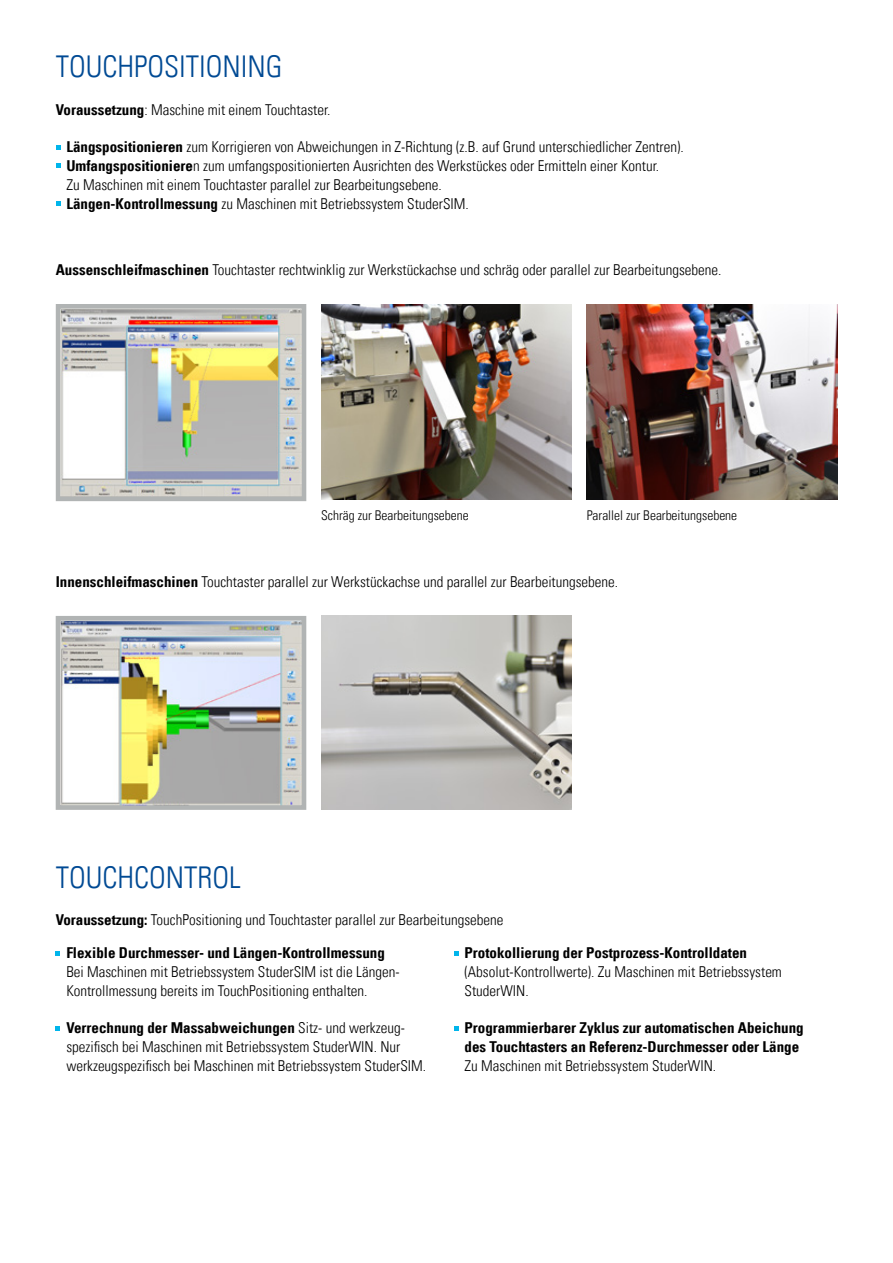
<style>
.page{position:relative;width:893px;height:1263px;background:#fff}
.page>*{position:absolute;margin:0;border:0;box-sizing:border-box;transform-origin:0 0}
.t1{font:30px "Univers Com 47 Light Cond";color:#004a94}
.t2{font:15px/18.8px "Univers Com 47 Light Cond";color:#000}
.t3{font:15px/18.8px "Univers Com 67 Bold Cond";color:#000}
.t4{font:13.35px "Univers Com 47 Light Cond";color:#000}
.s1{font-family:"Univers Com 67 Bold Cond"}
.s2{font-family:"Univers Com 47 Light Cond"}
</style>
<div class="page">
<svg style="left:56px;top:145px;width:4px;height:4px"></svg>
<svg style="left:56px;top:164px;width:4px;height:4px"></svg>
<svg style="left:56px;top:201px;width:4px;height:5px"></svg>
<svg style="left:55px;top:304px;width:252px;height:198px;background:#c9c8bf"></svg>
<img style="left:55px;top:616px;width:252px;height:194px">
<img style="left:587px;top:304px;width:250px;height:195px">
<img style="left:321px;top:304px;width:251px;height:195px">
<img style="left:321px;top:616px;width:251px;height:194px">
<svg style="left:56px;top:951px;width:4px;height:4px"></svg>
<svg style="left:56px;top:1026px;width:4px;height:4px"></svg>
<svg style="left:454px;top:951px;width:4px;height:4px"></svg>
<svg style="left:454px;top:1026px;width:4px;height:4px"></svg>
<h1 class="t1" style="left:56px;top:49px;width:228px">TOUCHPOSITIONING</h1>
<p class="t2" style="left:56px;top:100px;width:276px"><span class="s1">Voraussetzung</span>: Maschine mit einem Touchtaster.</p>
<p class="t2" style="left:66px;top:138px;width:619px"><span class="s1">Längspositionieren</span> zum Korrigieren von Abweichungen in Z-Richtung (z.B. auf Grund unterschiedlicher Zentren).<br><span class="s1">Umfangspositioniere</span>n zum umfangspositionierten Ausrichten des Werkstückes oder Ermitteln einer Kontur.<br>Zu Maschinen mit einem Touchtaster parallel zur Bearbeitungsebene.<br><span class="s1">Längen-Kontrollmessung</span> zu Maschinen mit Betriebssystem StuderSIM.</p>
<p class="t2" style="left:56px;top:261px;width:667px"><span class="s1">Aussenschleifmaschinen</span> Touchtaster rechtwinklig zur Werkstückachse und schräg oder parallel zur Bearbeitungsebene.</p>
<p class="t4" style="left:321px;top:507px;width:149px">Schräg zur Bearbeitungsebene</p>
<p class="t4" style="left:587px;top:507px;width:152px">Parallel zur Bearbeitungsebene</p>
<p class="t2" style="left:56px;top:572px;width:564px"><span class="s1">Innenschleifmaschinen</span> Touchtaster parallel zur Werkstückachse und parallel zur Bearbeitungsebene.</p>
<h1 class="t1" style="left:56px;top:859px;width:187px">TOUCHCONTROL</h1>
<p class="t2" style="left:56px;top:910px;width:449px"><span class="s1">Voraussetzung:</span> TouchPositioning und Touchtaster parallel zur Bearbeitungsebene</p>
<p class="t3" style="left:66px;top:943px;width:320px">Flexible Durchmesser- und Längen-Kontrollmessung</p>
<p class="t2" style="left:66px;top:962px;width:335px">Bei Maschinen mit Betriebssystem StuderSIM ist die Längen-<br>Kontrollmessung bereits im TouchPositioning enthalten.</p>
<p class="t3" style="left:66px;top:1018px;width:340px">Verrechnung der Massabweichungen <span class="s2">Sitz- und werkzeug-</span></p>
<p class="t2" style="left:66px;top:1037px;width:361px">spezifisch bei Maschinen mit Betriebssystem StuderWIN. Nur werkzeugspezifisch bei Maschinen mit Betriebssystem StuderSIM.</p>
<p class="t3" style="left:465px;top:943px;width:284px">Protokollierung der Postprozess-Kontrolldaten</p>
<p class="t2" style="left:465px;top:962px;width:319px">(Absolut-Kontrollwerte). Zu Maschinen mit Betriebssystem<br>StuderWIN.</p>
<p class="t3" style="left:465px;top:1018px;width:341px">Programmierbarer Zyklus zur automatischen Abeichung des Touchtasters an Referenz-Durchmesser oder Länge</p>
<p class="t2" style="left:465px;top:1056px;width:253px">Zu Maschinen mit Betriebssystem StuderWIN.</p>
</div>
